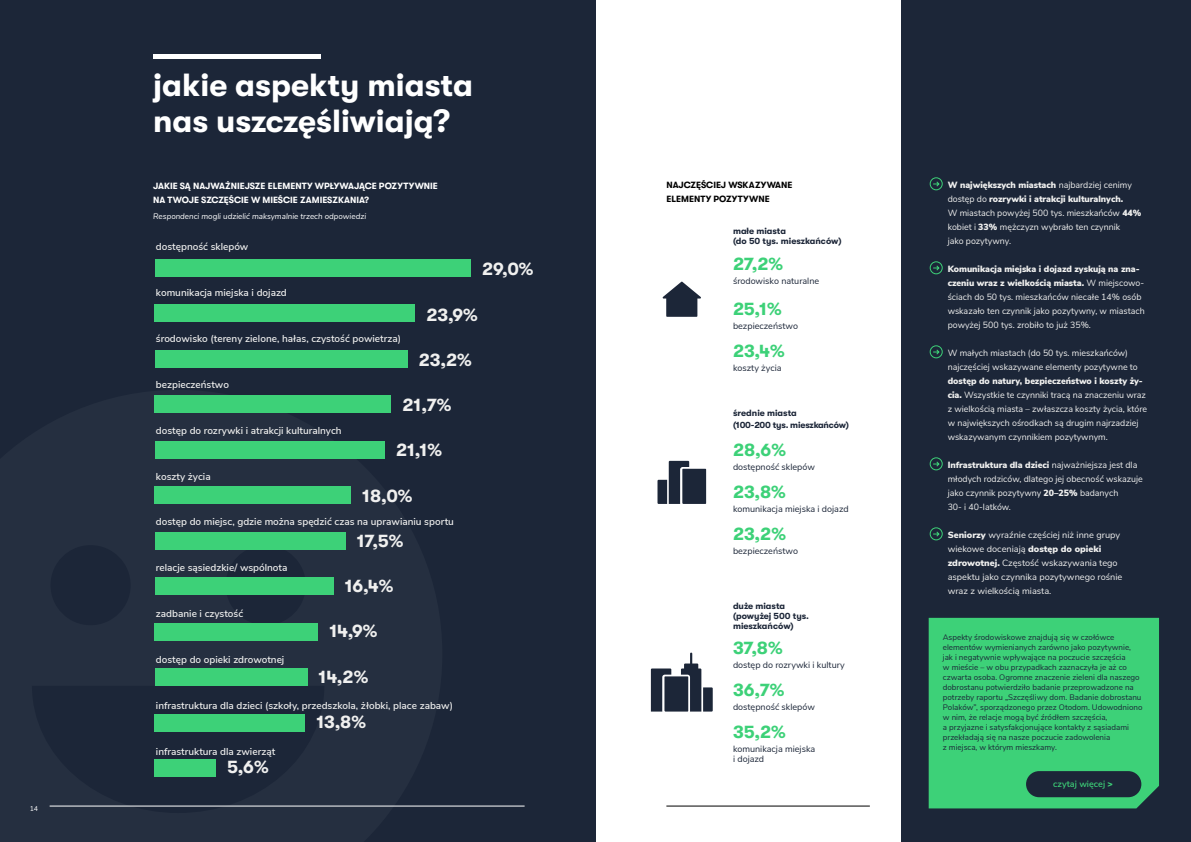
<style>
.page{position:relative;width:1191px;height:842px;background:#fff}
.page>*{position:absolute;margin:0;border:0;box-sizing:border-box;transform-origin:0 0}
.Nagłówek_1{font:700 32px/36px "GT Walsheim";color:#fff}
.Normal_wrd_10{font:700 18px "GT Walsheim";color:#f0f0ef}
.Normal_wrd_10-2{font:700 18px "GT Walsheim";letter-spacing:-.005em;color:#3dd178}
.Normal_wrd_10-3{font:600 10px "Nunito Sans";color:#f0f0ef}
.Normal_wrd_10-4{font:9px/14px "Nunito Sans";color:#f0f0ef}
.Normal_wrd_10-5{font:9px/10px "Nunito Sans";color:#1c2638}
.Normal_wrd_10-6{font:700 9px/14px "GT Walsheim";color:#fff}
.Normal_wrd_10-7{font:700 9px/10px "GT Walsheim";color:#1c2638}
.Normal_wrd_10-8{font:700 9px/14px "GT Walsheim";color:#000}
.Normal_wrd_10-9{font:700 9px/12px "GT Walsheim";letter-spacing:-.02em;color:#1c2638}
.Normal_wrd_11{font:600 9px "Nunito Sans";color:#3dd178}
.Normal_wrd_10-10{font:8px/10px "Nunito Sans";color:#1c2638}
.Normal_wrd_10-11{font:italic 8px "Nunito Sans";color:#fff}
.t1{font:7px "Nunito Sans";color:#fff}
.s1{font-weight:900}
</style>
<div class="page">
<div style="left:901px;top:0;width:290px;height:842px;background:#1c2638"></div>
<div style="left:0;top:0;width:595px;height:842px;background:#1c2638"></div>
<svg style="left:49px;top:395px;width:393px;height:412px;fill:#252f40"></svg>
<hr style="left:153px;top:55px;width:168px;height:4px;background:#fff">
<div style="left:155px;top:259px;width:316px;height:17px;background:#3dd178"></div>
<div style="left:155px;top:396px;width:236px;height:17px;background:#3dd178"></div>
<div style="left:155px;top:532px;width:190px;height:17px;background:#3dd178"></div>
<div style="left:155px;top:669px;width:152px;height:17px;background:#3dd178"></div>
<div style="left:155px;top:305px;width:260px;height:17px;background:#3dd178"></div>
<div style="left:155px;top:441px;width:230px;height:17px;background:#3dd178"></div>
<div style="left:155px;top:578px;width:178px;height:17px;background:#3dd178"></div>
<div style="left:155px;top:714px;width:150px;height:17px;background:#3dd178"></div>
<div style="left:155px;top:350px;width:252px;height:17px;background:#3dd178"></div>
<div style="left:155px;top:487px;width:196px;height:17px;background:#3dd178"></div>
<div style="left:155px;top:623px;width:163px;height:17px;background:#3dd178"></div>
<div style="left:155px;top:760px;width:61px;height:17px;background:#3dd178"></div>
<svg style="left:929px;top:177px;width:14px;height:14px"></svg>
<svg style="left:929px;top:261px;width:14px;height:14px"></svg>
<svg style="left:929px;top:345px;width:14px;height:14px"></svg>
<svg style="left:929px;top:457px;width:14px;height:14px"></svg>
<svg style="left:929px;top:527px;width:14px;height:14px"></svg>
<div style="left:928px;top:618px;width:231px;height:190px;background:#3dd178"></div>
<svg style="left:651px;top:668px;width:20px;height:43px"></svg>
<svg style="left:681px;top:653px;width:31px;height:58px"></svg>
<div style="left:664px;top:676px;width:24px;height:35px;background:#1c2638"></div>
<svg style="left:657px;top:461px;width:32px;height:43px"></svg>
<div style="left:682px;top:469px;width:24px;height:35px;background:#1c2638"></div>
<svg style="left:662px;top:282px;width:39px;height:35px"></svg>
<div style="left:1026px;top:771px;width:115px;height:26px;background:#1c2638;border-radius:13px"></div>
<hr style="left:50px;top:806px;width:474px;height:1px;background:#fff">
<hr style="left:666px;top:806px;width:204px;height:1px;background:#000">
<p class="t1" style="left:30px;top:804px;width:10px">14</p>
<p class="Nagłówek_1" style="left:153px;top:67px;width:321px">jakie aspekty miasta nas uszczęśliwiają?</p>
<p class="Normal_wrd_10-6" style="left:153px;top:179px;width:286px">JAKIE SĄ NAJWAŻNIEJSZE ELEMENTY WPŁYWAJĄCE POZYTYWNIE<br>NA TWOJE SZCZĘŚCIE W MIEŚCIE ZAMIESZKANIA?</p>
<p class="Normal_wrd_10-11" style="left:153px;top:211px;width:215px">Respondenci mogli udzielić maksymalnie trzech odpowiedzi</p>
<p class="Normal_wrd_10-3" style="left:156px;top:240px;width:94px">dostępność sklepów</p>
<p class="Normal_wrd_10-3" style="left:156px;top:285px;width:132px">komunikacja miejska i dojazd</p>
<p class="Normal_wrd_10-3" style="left:156px;top:331px;width:247px">środowisko (tereny zielone, hałas, czystość powietrza)</p>
<p class="Normal_wrd_10-3" style="left:156px;top:377px;width:75px">bezpieczeństwo</p>
<p class="Normal_wrd_10-3" style="left:156px;top:423px;width:187px">dostęp do rozrywki i atrakcji kulturalnych</p>
<p class="Normal_wrd_10-3" style="left:156px;top:469px;width:56px">koszty życia</p>
<p class="Normal_wrd_10-3" style="left:156px;top:515px;width:299px">dostęp do miejsc, gdzie można spędzić czas na uprawianiu sportu</p>
<p class="Normal_wrd_10-3" style="left:156px;top:560px;width:133px">relacje sąsiedzkie/ wspólnota</p>
<p class="Normal_wrd_10-3" style="left:156px;top:606px;width:89px">zadbanie i czystość</p>
<p class="Normal_wrd_10-3" style="left:156px;top:652px;width:130px">dostęp do opieki zdrowotnej</p>
<p class="Normal_wrd_10-3" style="left:156px;top:698px;width:299px">infrastruktura dla dzieci (szkoły, przedszkola, żłobki, place zabaw)</p>
<p class="Normal_wrd_10-3" style="left:156px;top:744px;width:121px">infrastruktura dla zwierząt</p>
<p class="Normal_wrd_10" style="left:482px;top:259px;width:53px">29,0%</p>
<p class="Normal_wrd_10" style="left:426px;top:304px;width:53px">23,9%</p>
<p class="Normal_wrd_10" style="left:419px;top:350px;width:54px">23,2%</p>
<p class="Normal_wrd_10" style="left:402px;top:395px;width:50px">21,7%</p>
<p class="Normal_wrd_10" style="left:396px;top:440px;width:47px">21,1%</p>
<p class="Normal_wrd_10" style="left:362px;top:485px;width:52px">18,0%</p>
<p class="Normal_wrd_10" style="left:357px;top:531px;width:48px">17,5%</p>
<p class="Normal_wrd_10" style="left:345px;top:576px;width:50px">16,4%</p>
<p class="Normal_wrd_10" style="left:329px;top:621px;width:49px">14,9%</p>
<p class="Normal_wrd_10" style="left:319px;top:666px;width:51px">14,2%</p>
<p class="Normal_wrd_10" style="left:316px;top:712px;width:51px">13,8%</p>
<p class="Normal_wrd_10" style="left:227px;top:757px;width:43px">5,6%</p>
<p class="Normal_wrd_10-8" style="left:666px;top:178px;width:128px">NAJCZĘŚCIEJ WSKAZYWANE<br>ELEMENTY POZYTYWNE</p>
<p class="Normal_wrd_10-7" style="left:733px;top:226px;width:110px">małe miasta<br>(do 50 tys. mieszkańców)</p>
<p class="Normal_wrd_10-2" style="left:733px;top:253px;width:52px">27,2%</p>
<p class="Normal_wrd_10-5" style="left:733px;top:275px;width:88px">środowisko naturalne</p>
<p class="Normal_wrd_10-2" style="left:733px;top:299px;width:50px">25,1%</p>
<p class="Normal_wrd_10-5" style="left:733px;top:320px;width:67px">bezpieczeństwo</p>
<p class="Normal_wrd_10-2" style="left:733px;top:341px;width:53px">23,4%</p>
<p class="Normal_wrd_10-5" style="left:733px;top:362px;width:50px">koszty życia</p>
<p class="Normal_wrd_10-9" style="left:733px;top:407px;width:117px">średnie miasta<br>(100-200 tys. mieszkańców)</p>
<p class="Normal_wrd_10-2" style="left:733px;top:439px;width:54px">28,6%</p>
<p class="Normal_wrd_10-5" style="left:733px;top:461px;width:84px">dostępność sklepów</p>
<p class="Normal_wrd_10-2" style="left:733px;top:481px;width:54px">23,8%</p>
<p class="Normal_wrd_10-5" style="left:733px;top:503px;width:117px">komunikacja miejska i dojazd</p>
<p class="Normal_wrd_10-2" style="left:733px;top:523px;width:54px">23,2%</p>
<p class="Normal_wrd_10-5" style="left:733px;top:545px;width:67px">bezpieczeństwo</p>
<p class="Normal_wrd_10-7" style="left:733px;top:601px;width:77px">duże miasta (powyżej 500 tys. mieszkańców)</p>
<p class="Normal_wrd_10-2" style="left:733px;top:638px;width:51px">37,8%</p>
<p class="Normal_wrd_10-5" style="left:733px;top:659px;width:113px">dostęp do rozrywki i kultury</p>
<p class="Normal_wrd_10-2" style="left:733px;top:680px;width:53px">36,7%</p>
<p class="Normal_wrd_10-5" style="left:733px;top:701px;width:84px">dostępność sklepów</p>
<p class="Normal_wrd_10-2" style="left:733px;top:722px;width:54px">35,2%</p>
<p class="Normal_wrd_10-5" style="left:733px;top:743px;width:84px">komunikacja miejska i dojazd</p>
<p class="Normal_wrd_10-4" style="left:947px;top:178px;width:195px"><span class="s1">W największych miastach</span> najbardziej cenimy dostęp do <span class="s1">rozrywki i atrakcji kulturalnych.<br></span>W miastach powyżej 500 tys. mieszkańców <span class="s1">44% </span>kobiet i <span class="s1">33%</span> mężczyzn wybrało ten czynnik<br>jako pozytywny.</p>
<p class="Normal_wrd_10-4" style="left:947px;top:262px;width:198px"><span class="s1">Komunikacja miejska i dojazd zyskują na zna&shy;czeniu wraz z wielkością miasta.</span> W miejscowo&shy;ściach do 50 tys. mieszkańców niecałe 14% osób wskazało ten czynnik jako pozytywny, w miastach powyżej 500 tys. zrobiło to już 35%.</p>
<p class="Normal_wrd_10-4" style="left:947px;top:346px;width:201px">W małych miastach (do 50 tys. mieszkańców) najczęściej wskazywane elementy pozytywne to <span class="s1">dostęp do natury, bezpieczeństwo i koszty ży&shy;cia.</span> Wszystkie te czynniki tracą na znaczeniu wraz z wielkością miasta – zwłaszcza koszty życia, które w największych ośrodkach są drugim najrzadziej wskazywanym czynnikiem pozytywnym.</p>
<p class="Normal_wrd_10-4" style="left:947px;top:458px;width:197px"><span class="s1">Infrastruktura dla dzieci</span> najważniejsza jest dla młodych rodziców, dlatego jej obecność wskazuje jako czynnik pozytywny <span class="s1">20–25%</span> badanych<br>30- i 40-latków.</p>
<p class="Normal_wrd_10-4" style="left:947px;top:528px;width:176px"><span class="s1">Seniorzy</span> wyraźnie częściej niż inne grupy wiekowe doceniają <span class="s1">dostęp do opieki zdrowotnej.</span> Częstość wskazywania tego aspektu jako czynnika pozytywnego rośnie wraz z wielkością miasta.</p>
<p class="Normal_wrd_10-10" style="left:943px;top:632px;width:201px">Aspekty środowiskowe znajdują się w czołówce elementów wymienianych zarówno jako pozytywnie, jak i negatywnie wpływające na poczucie szczęścia<br>w mieście – w obu przypadkach zaznaczyła je aż co czwarta osoba. Ogromne znaczenie zieleni dla naszego dobrostanu potwierdziło badanie przeprowadzone na potrzeby raportu „Szczęśliwy dom. Badanie dobrostanu Polaków”, sporządzonego przez Otodom. Udowodniono w nim, że relacje mogą być źródłem szczęścia,<br>a przyjazne i satysfakcjonujące kontakty z sąsiadami przekładają się na nasze poczucie zadowolenia<br>z miejsca, w którym mieszkamy.</p>
<p class="Normal_wrd_11" style="left:1053px;top:777px;width:61px">czytaj więcej <span class="s1">&gt;</span></p>
</div>
